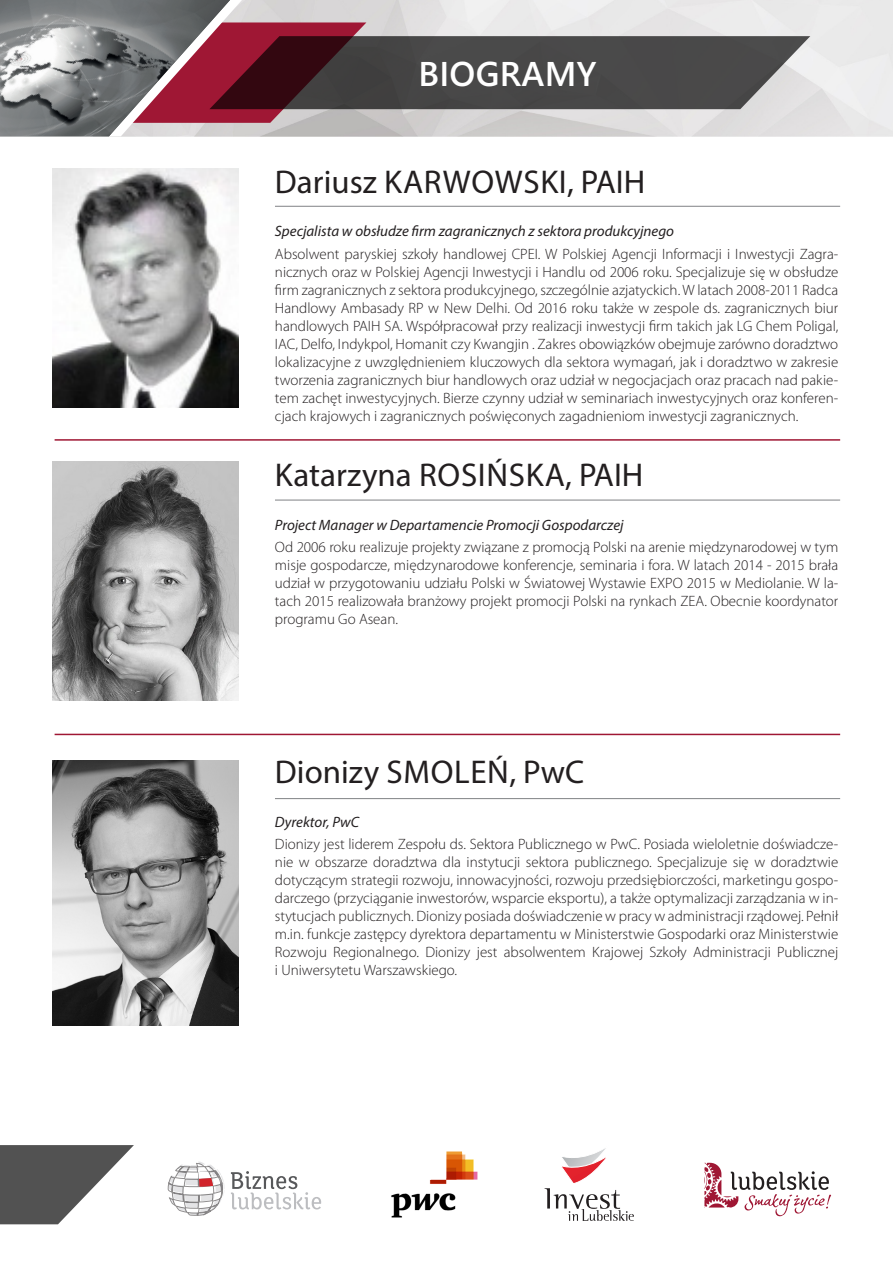
<style>
.page{position:relative;width:893px;height:1263px;background:#fff}
.page>*{position:absolute;margin:0;border:0;box-sizing:border-box;transform-origin:0 0}
.t1{font:600 34.2px "Segoe WP";letter-spacing:.01em;color:#fff}
.Imie{font:33px "Myriad Pro";letter-spacing:.005em;color:#231f20}
.opis{font:300 15px/18px "Myriad Pro";color:#231f20;text-align:justify}
.Imie-2{font:300 15px/18px "Myriad Pro";color:#231f20;text-align:justify}
.opis-2{font:italic 15px "Myriad Pro";color:#231f20}
</style>
<div class="page">
<svg style="left:230px;top:0;width:580px;height:136px"></svg>
<img style="left:0;top:0;width:230px;height:136px">
<svg style="left:168px;top:1162px;width:57px;height:54px"></svg>
<svg style="left:231px;top:1171px;width:90px;height:38px"></svg>
<svg style="left:704px;top:1163px;width:127px;height:53px"></svg>
<svg style="left:545px;top:1148px;width:89px;height:73px"></svg>
<img style="left:391px;top:1151px;width:87px;height:67px">
<svg style="left:0;top:1145px;width:134px;height:79px"></svg>
<img style="left:53px;top:760px;width:185px;height:265px">
<hr style="left:275px;top:206px;width:565px;height:1px;background:#808285">
<hr style="left:275px;top:500px;width:565px;height:1px;background:#808285">
<hr style="left:275px;top:798px;width:565px;height:1px;background:#808285">
<hr style="left:55px;top:439px;width:785px;height:2px;background:#9f1734">
<hr style="left:55px;top:734px;width:785px;height:1px;background:#9f1734">
<img style="left:53px;top:168px;width:185px;height:239px">
<img style="left:53px;top:461px;width:185px;height:240px">
<h1 class="t1" style="left:418px;top:50px;width:180px">BIOGRAMY</h1>
<p class="Imie" style="left:275px;top:161px;width:372px">Dariusz KARWOWSKI, PAIH</p>
<p class="opis-2" style="left:275px;top:222px;width:401px">Specjalista w obsłudze firm zagranicznych z sektora produkcyjnego</p>
<p class="opis" style="left:275px;top:245px;width:565px">Absolwent paryskiej szkoły handlowej CPEI. W Polskiej Agencji Informacji i Inwestycji Zagra&shy;nicznych oraz w Polskiej Agencji Inwestycji i Handlu od 2006 roku. Specjalizuje się w obsłudze firm zagranicznych z sektora produkcyjnego, szczególnie azjatyckich. W latach 2008-2011 Radca Handlowy Ambasady RP w New Delhi. Od 2016 roku także w zespole ds. zagranicznych biur handlowych PAIH SA. Współpracował przy realizacji inwestycji firm takich jak LG Chem Poligal, IAC, Delfo, Indykpol, Homanit czy Kwangjin . Zakres obowiązków obejmuje zarówno doradztwo lokalizacyjne z uwzględnieniem kluczowych dla sektora wymagań, jak i doradztwo w zakresie tworzenia zagranicznych biur handlowych oraz udział w negocjacjach oraz pracach nad pakie&shy;tem zachęt inwestycyjnych. Bierze czynny udział w seminariach inwestycyjnych oraz konferen&shy;cjach krajowych i zagranicznych poświęconych zagadnieniom inwestycji zagranicznych.</p>
<p class="Imie" style="left:275px;top:455px;width:370px">Katarzyna ROSIŃSKA, PAIH</p>
<p class="opis-2" style="left:275px;top:515px;width:350px">Project Manager w Departamencie Promocji Gospodarczej</p>
<p class="Imie-2" style="left:275px;top:538px;width:565px">Od 2006 roku realizuje projekty związane z promocją Polski na arenie międzynarodowej w tym misje gospodarcze, międzynarodowe konferencje, seminaria i fora. W latach 2014 - 2015 brała udział w przygotowaniu udziału Polski w Światowej Wystawie EXPO 2015 w Mediolanie. W la&shy;tach 2015 realizowała branżowy projekt promocji Polski na rynkach ZEA. Obecnie koordynator programu Go Asean.</p>
<p class="Imie" style="left:275px;top:752px;width:311px">Dionizy SMOLEŃ, PwC</p>
<p class="opis-2" style="left:275px;top:812px;width:86px">Dyrektor, PwC</p>
<p class="opis" style="left:275px;top:835px;width:565px">Dionizy jest liderem Zespołu ds. Sektora Publicznego w PwC. Posiada wieloletnie doświadcze&shy;nie w obszarze doradztwa dla instytucji sektora publicznego. Specjalizuje się w doradztwie dotyczącym strategii rozwoju, innowacyjności, rozwoju przedsiębiorczości, marketingu gospo&shy;darczego (przyciąganie inwestorów, wsparcie eksportu), a także optymalizacji zarządzania w in&shy;stytucjach publicznych. Dionizy posiada doświadczenie w pracy w administracji rządowej. Pełnił m.in. funkcje zastępcy dyrektora departamentu w Ministerstwie Gospodarki oraz Ministerstwie Rozwoju Regionalnego. Dionizy jest absolwentem Krajowej Szkoły Administracji Publicznej i Uniwersytetu Warszawskiego.</p>
</div>
